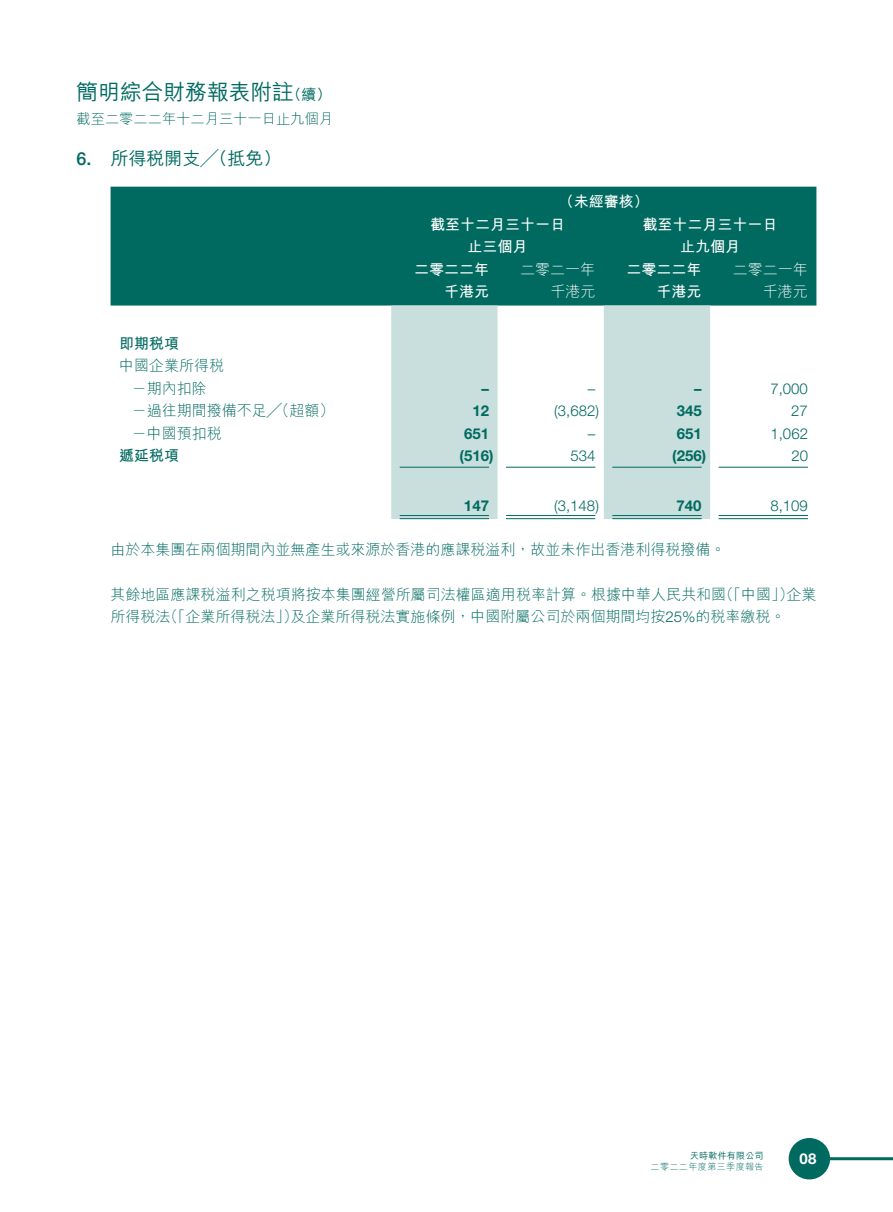
<style>
.page{position:relative;width:893px;height:1212px;background:#fff}
.page>*{position:absolute;margin:0;border:0;box-sizing:border-box;transform-origin:0 0}
.t1{font:500 21.75px "M Hei HK";color:#006a61}
.t2{font:500 18px "M Hei HK";color:#006a61}
.t3{font:500 18px "Helvetica Neue LT Std";color:#006a61}
.t4{font:300 15px/22.5px "M Hei HK";color:#006a61}
.t5{font:700 15px/22.5px "M Hei HK";color:#fff;text-align:center}
.t6{font:300 15px "Helvetica Neue LT Std";color:#006a61}
.t7{font:700 15px "Helvetica Neue LT Std";color:#006a61}
.t8{font:300 15px "M Hei HK";color:#fff}
.t9{font:700 15px "M Hei HK";color:#006a61}
.t10{font:500 15px "M Hei HK";color:#006a61}
.t11{font:700 15px "Helvetica Neue LT Std";color:#fff}
.t12{font:300 14.25px "M Hei HK";color:#006a61}
.t13{font:300 9px "M Hei HK";letter-spacing:.05em;color:#006a61}
.t14{font:500 9px "M Hei HK";letter-spacing:.025em;color:#006a61}
.s1{font-family:"Helvetica Neue LT Std"}
</style>
<div class="page">
<div style="left:789px;top:1138px;width:41px;height:41px;background:#006a61;border-radius:50%"></div>
<hr style="left:827px;top:1157px;width:66px;height:3px;background:#006a61">
<div style="left:111px;top:187px;width:705px;height:118px;background:#006a61"></div>
<svg style="left:391px;top:305px;width:319px;height:214px;fill:#c8dfdd"></svg>
<hr style="left:400px;top:467px;width:89px;height:1px;background:#006a61">
<hr style="left:506px;top:467px;width:89px;height:1px;background:#006a61">
<hr style="left:612px;top:467px;width:90px;height:1px;background:#006a61">
<hr style="left:719px;top:467px;width:89px;height:1px;background:#006a61">
<hr style="left:400px;top:515px;width:89px;height:1px;background:#006a61">
<hr style="left:400px;top:518px;width:89px;height:1px;background:#006a61">
<hr style="left:506px;top:515px;width:89px;height:1px;background:#006a61">
<hr style="left:506px;top:518px;width:89px;height:1px;background:#006a61">
<hr style="left:612px;top:515px;width:90px;height:1px;background:#006a61">
<hr style="left:612px;top:518px;width:90px;height:1px;background:#006a61">
<hr style="left:719px;top:515px;width:89px;height:1px;background:#006a61">
<hr style="left:719px;top:518px;width:89px;height:1px;background:#006a61">
<h1 class="t1" style="left:77px;top:76px;width:219px">簡明綜合財務報表附註</h1>
<p class="t12" style="left:77px;top:112px;width:258px">截至二零二二年十二月三十一日止九個月</p>
<p class="t2" style="left:111px;top:145px;width:172px">所得稅開支╱（抵免(</p>
<p class="t10" style="left:287px;top:84px;width:46px">（續(</p>
<p class="t3" style="left:77px;top:148px;width:17px">6.</p>
<p class="t9" style="left:119px;top:332px;width:61px">即期稅項</p>
<p class="t4" style="left:119px;top:354px;width:106px">中國企業所得稅</p>
<p class="t4" style="left:132px;top:377px;width:76px">－期內扣除</p>
<p class="t4" style="left:132px;top:399px;width:204px">－過往期間撥備不足╱（超額(</p>
<p class="t4" style="left:132px;top:422px;width:91px">－中國預扣稅</p>
<p class="t9" style="left:119px;top:445px;width:61px">遞延稅項</p>
<p class="t5" style="left:559px;top:189px;width:91px">（未經審核(</p>
<p class="t5" style="left:430px;top:212px;width:136px">截至十二月三十一日</p>
<p class="t5" style="left:467px;top:234px;width:61px">止三個月</p>
<p class="t5" style="left:414px;top:257px;width:76px">二零二二年</p>
<p class="t8" style="left:520px;top:262px;width:76px">二零二一年</p>
<p class="t5" style="left:643px;top:212px;width:137px">截至十二月三十一日止九個月</p>
<p class="t8" style="left:733px;top:262px;width:76px">二零二一年</p>
<p class="t5" style="left:627px;top:257px;width:76px">二零二二年</p>
<p class="t5" style="left:444px;top:279px;width:46px">千港元</p>
<p class="t8" style="left:550px;top:284px;width:46px">千港元</p>
<p class="t5" style="left:657px;top:279px;width:46px">千港元</p>
<p class="t8" style="left:763px;top:284px;width:46px">千港元</p>
<p class="t7" style="left:481px;top:379px;width:9px">–</p>
<p class="t6" style="left:588px;top:379px;width:9px">–</p>
<p class="t7" style="left:694px;top:379px;width:9px">–</p>
<p class="t6" style="left:770px;top:379px;width:39px">7,000</p>
<p class="t7" style="left:472px;top:401px;width:18px">12</p>
<p class="t6" style="left:554px;top:402px;width:46px">)3,682(</p>
<p class="t7" style="left:677px;top:401px;width:27px">345</p>
<p class="t6" style="left:791px;top:402px;width:18px">27</p>
<p class="t7" style="left:464px;top:424px;width:27px">651</p>
<p class="t6" style="left:588px;top:424px;width:9px">–</p>
<p class="t7" style="left:677px;top:424px;width:27px">651</p>
<p class="t6" style="left:770px;top:424px;width:39px">1,062</p>
<p class="t7" style="left:460px;top:446px;width:35px">)516(</p>
<p class="t6" style="left:570px;top:447px;width:27px">534</p>
<p class="t7" style="left:672px;top:446px;width:35px">)256(</p>
<p class="t6" style="left:791px;top:447px;width:18px">20</p>
<p class="t6" style="left:554px;top:496px;width:46px">)3,148(</p>
<p class="t7" style="left:677px;top:496px;width:27px">740</p>
<p class="t7" style="left:464px;top:496px;width:27px">147</p>
<p class="t4" style="left:111px;top:538px;width:616px">由於本集團在兩個期間內並無產生或來源於香港的應課稅溢利，故並未作出香港利得稅撥備。</p>
<p class="t6" style="left:770px;top:496px;width:39px">8,109</p>
<p class="t4" style="left:719px;top:583px;width:77px">（「中國」）</p>
<p class="t4" style="left:291px;top:583px;width:497px;text-indent:-180px">其餘地區應課稅溢利之稅項將按本集團經營所屬司法權區適用稅率計算。根據中華人民共和國<br>及企業所得稅法實施條例，中國附屬公司於兩個期間均按<span class="s1">25%</span>的稅率繳稅。</p>
<p class="t4" style="left:786px;top:583px;width:32px">企業</p>
<p class="t4" style="left:163px;top:605px;width:136px">（「企業所得稅法」）</p>
<p class="t4" style="left:111px;top:605px;width:61px">所得稅法</p>
<p class="t14" style="left:690px;top:1149px;width:75px">天時軟件有限公司</p>
<p class="t13" style="left:651px;top:1162px;width:114px">二零二二年度第三季度報告</p>
<p class="t11" style="left:799px;top:1149px;width:19px">08</p>
</div>
